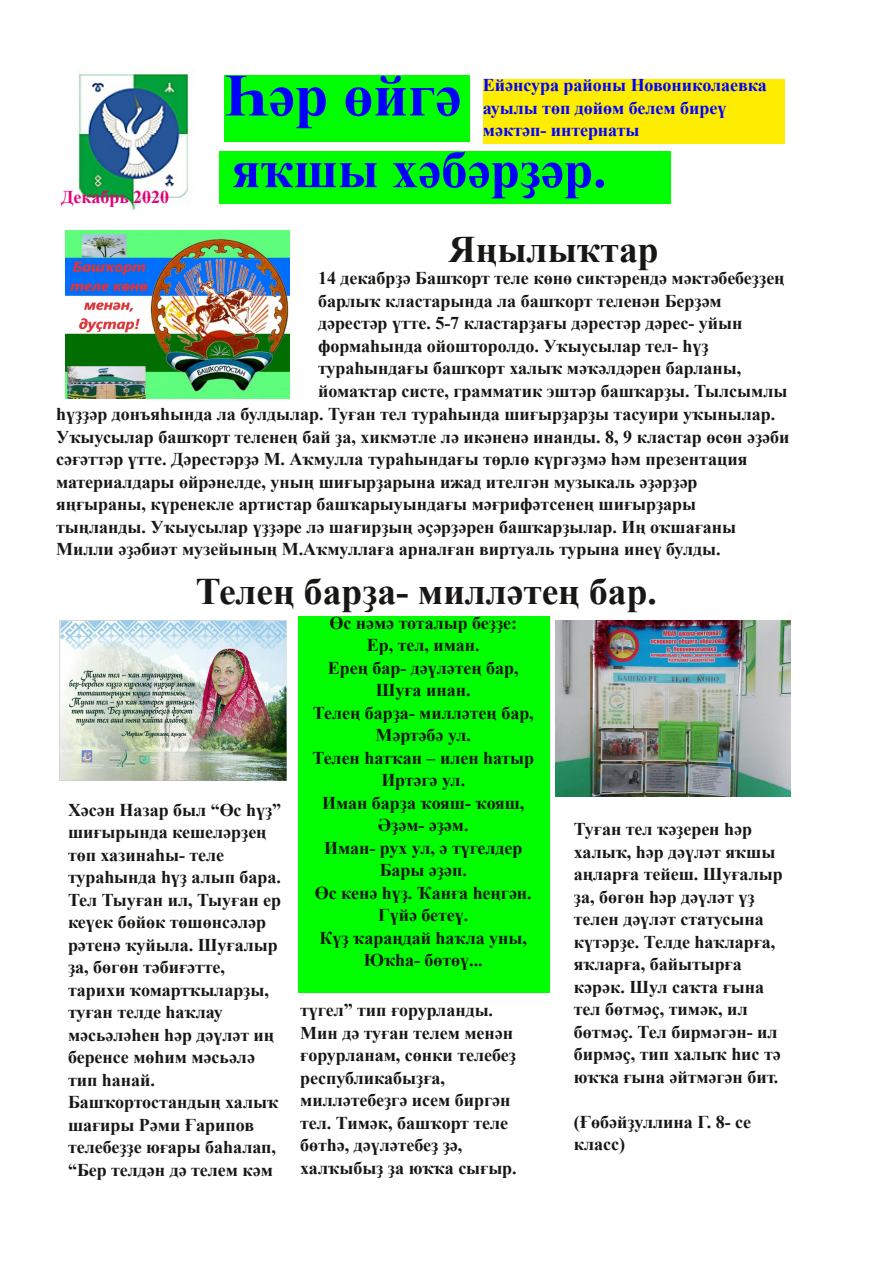
<style>
.page{position:relative;width:893px;height:1263px;background:#fff}
.page>*{position:absolute;margin:0;border:0;box-sizing:border-box;transform-origin:0 0}
.t1{font:700 60px "Times New Roman";color:#00f}
.t2{font:700 52.5px "Times New Roman";color:#00f}
.t3{font:700 37.5px "Times New Roman";color:#181715}
.t4{font:700 18px/22.5px "Times New Roman";color:#181715}
.t5{font:700 18px/22.5px "Times New Roman";color:#00f}
.t6{font:700 18px "Times New Roman";color:#e5007d}
</style>
<div class="page">
<img style="left:78px;top:73px;width:112px;height:137px">
<div style="left:225px;top:76px;width:245px;height:66px;background:#0f0"></div>
<div style="left:219px;top:152px;width:451px;height:52px;background:#0f0"></div>
<div style="left:483px;top:79px;width:301px;height:65px;background:#ffed00"></div>
<img style="left:66px;top:230px;width:223px;height:169px">
<img style="left:59px;top:621px;width:228px;height:160px">
<div style="left:298px;top:616px;width:251px;height:377px;background:#0f0"></div>
<img style="left:556px;top:621px;width:234px;height:175px">
<p class="t6" style="left:61px;top:187px;width:110px">Декабрь 2020</p>
<h1 class="t1" style="left:225px;top:62px;width:239px">Һәр өйгә</h1>
<h2 class="t2" style="left:232px;top:140px;width:376px">яҡшы хәбәрҙәр.</h2>
<p class="t5" style="left:483px;top:74px;width:285px">Ейәнсура районы Новониколаевка ауылы төп дөйөм белем биреү мәктәп- интернаты</p>
<h3 class="t3" style="left:449px;top:228px;width:212px">Яңылыҡтар</h3>
<p class="t4" style="left:318px;top:267px;width:468px">14 декабрҙә Башҡорт теле көнө сиктәрендә мәктәбебеҙҙең</p>
<p class="t4" style="left:318px;top:289px;width:405px">барлыҡ кластарында ла башҡорт теленән Берҙәм</p>
<p class="t4" style="left:318px;top:312px;width:426px">дәрестәр үтте. 5-7 кластарҙағы дәрестәр дәрес- уйын</p>
<p class="t4" style="left:318px;top:334px;width:392px">формаһында ойошторолдо. Уҡыусылар тел- һүҙ</p>
<p class="t4" style="left:318px;top:357px;width:425px">тураһындағы башҡорт халыҡ мәҡәлдәрен барланы,</p>
<p class="t4" style="left:318px;top:379px;width:471px">йомаҡтар систе, грамматик эштәр башҡарҙы. Тылсымлы</p>
<p class="t4" style="left:56px;top:403px;width:720px">һүҙҙәр донъяһында ла булдылар. Туған тел тураһында шиғырҙарҙы тасуири уҡынылар.</p>
<p class="t4" style="left:56px;top:426px;width:735px">Уҡыусылар башҡорт теленең бай ҙа, хикмәтле лә икәненә инанды. 8, 9 кластар өсөн әҙәби</p>
<p class="t4" style="left:56px;top:448px;width:693px">сәғәттәр үтте. Дәрестәрҙә М. Аҡмулла тураһындағы төрлө күргәҙмә һәм презентация</p>
<p class="t4" style="left:56px;top:471px;width:643px">материалдары өйрәнелде, уның шиғырҙарына ижад ителгән музыкаль әҙәрҙәр</p>
<p class="t4" style="left:56px;top:493px;width:641px">яңғыраны, күренекле артистар башҡарыуындағы мәғрифәтсенең шиғырҙары</p>
<p class="t4" style="left:56px;top:516px;width:681px">тыңланды. Уҡыусылар үҙҙәре лә шағирҙың әҫәрҙәрен башҡарҙылар. Иң оҡшағаны</p>
<p class="t4" style="left:56px;top:538px;width:666px">Милли әҙәбиәт музейының М.Аҡмуллаға арналған виртуаль турына инеү булды.</p>
<h3 class="t3" style="left:196px;top:571px;width:463px">Телең барҙа- милләтең бар.</h3>
<p class="t4" style="left:312px;top:611px;width:223px;text-align:center">Өс нәмә тоталыр беҙҙе:<br>Ер, тел, иман.<br>Ерең бар- дәүләтең бар,<br>Шуға инан.<br>Телең барҙа- милләтең бар,<br>Мәртәбә ул.<br>Телен һатҡан – илен һатыр<br>Иртәгә ул.<br>Иман барҙа ҡояш- ҡояш,<br>Әҙәм- әҙәм.<br>Иман- рух ул, ә түгелдер<br>Бары әҙәп.<br>Өс кенә һүҙ. Ҡанға һеңгән.<br>Гүйә бетеү.<br>Күҙ ҡараңдай һаҡла уны,<br>Юҡһа- бөтөү...</p>
<p class="t4" style="left:68px;top:799px;width:215px">Хәсән Назар был “Өс һүҙ” шиғырында кешеләрҙең төп хазинаһы- теле тураһында һүҙ алып бара.<br>Тел Тыуған ил, Тыуған ер кеүек бөйөк төшөнсәләр рәтенә ҡуйыла. Шуғалыр ҙа, бөгөн тәбиғәтте, тарихи ҡомартҡыларҙы, туған телде һаҡлау мәсьәләһен һәр дәүләт иң беренсе мөһим мәсьәлә тип һанай.<br>Башҡортостандың халыҡ шағиры Рәми Ғарипов телебеҙҙе юғары баһалап, “Бер телдән дә телем кәм</p>
<p class="t4" style="left:574px;top:818px;width:210px">Туған тел ҡәҙерен һәр халыҡ, һәр дәүләт яҡшы аңларға тейеш. Шуғалыр ҙа, бөгөн һәр дәүләт үҙ телен дәүләт статусына күтәрҙе. Телде һаҡларға, яҡларға, байытырға кәрәк. Шул саҡта ғына тел бөтмәҫ, тимәк, ил бөтмәҫ. Тел бирмәгән- ил бирмәҫ, тип халыҡ һис тә юҡҡа ғына әйтмәгән бит.</p>
<p class="t4" style="left:574px;top:1110px;width:179px">(Ғөбәйҙуллина Г. 8- се класс)</p>
<p class="t4" style="left:300px;top:999px;width:218px">түгел” тип ғорурланды.<br>Мин дә туған телем менән ғорурланам, сөнки телебеҙ республикабыҙға, милләтебеҙгә исем биргән тел. Тимәк, башҡорт теле бөтһә, дәүләтебеҙ ҙә, халҡыбыҙ ҙа юҡҡа сығыр.</p>
</div>
